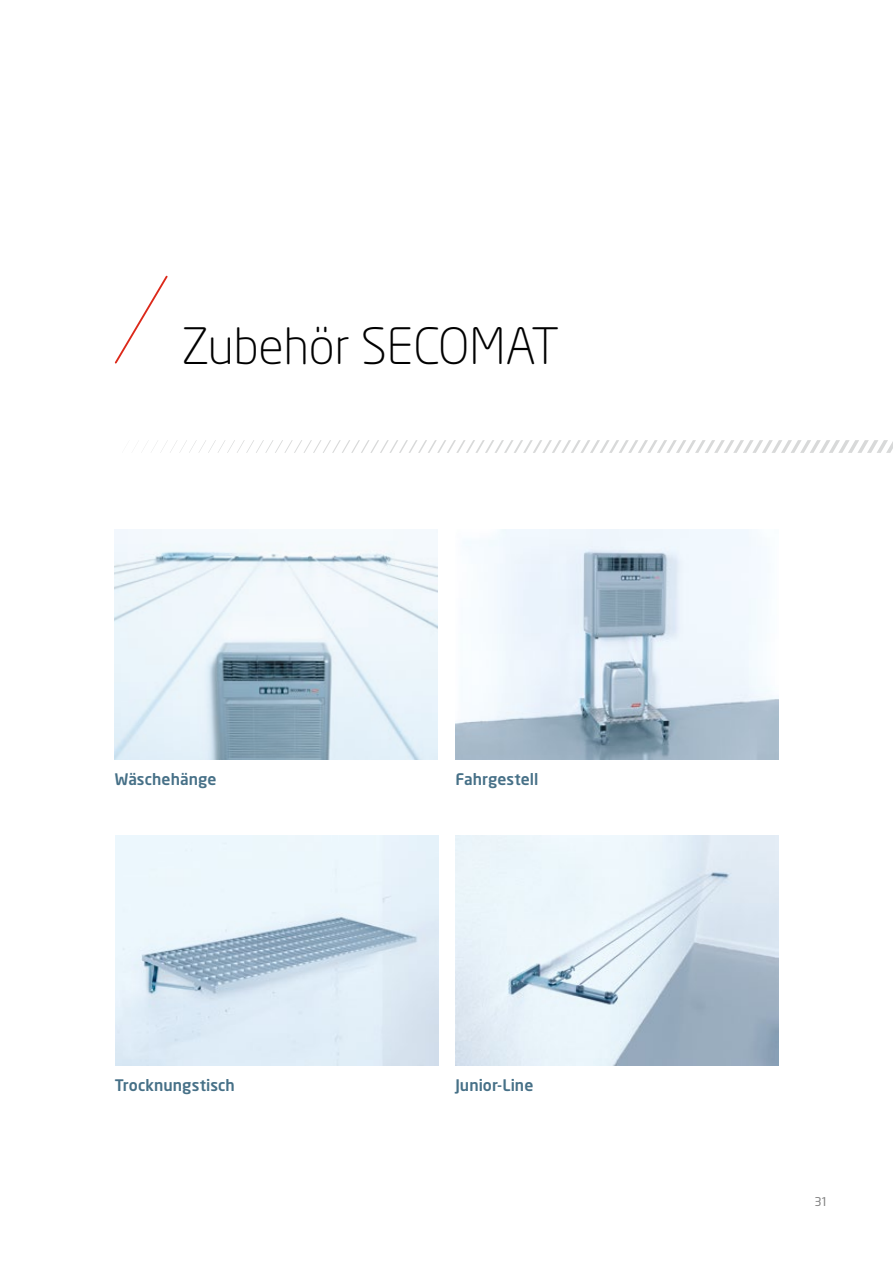
<style>
.page{position:relative;width:893px;height:1263px;background:#fff}
.page>*{position:absolute;margin:0;border:0;box-sizing:border-box;transform-origin:0 0}
.t1{font:300 49.5px "Neo Sans Pro";color:#000}
.t2{font:500 15.75px "Neo Sans Pro";letter-spacing:.005em;color:#467087}
.t3{font:12px "Neo Sans Pro";color:#818181}
</style>
<div class="page">
<svg style="left:142px;top:440px;width:751px;height:13px"></svg>
<svg style="left:114px;top:275px;width:54px;height:89px"></svg>
<img style="left:115px;top:529px;width:323px;height:230px">
<img style="left:115px;top:836px;width:323px;height:229px">
<img style="left:455px;top:529px;width:323px;height:230px">
<img style="left:455px;top:836px;width:323px;height:229px">
<h1 class="t1" style="left:181px;top:316px;width:380px">Zubehör SECOMAT</h1>
<p class="t2" style="left:115px;top:769px;width:103px">Wäschehänge</p>
<p class="t2" style="left:455px;top:769px;width:85px">Fahrgestell</p>
<p class="t2" style="left:115px;top:1075px;width:122px">Trocknungstisch</p>
<p class="t2" style="left:455px;top:1075px;width:80px">Junior-Line</p>
<p class="t3" style="left:814px;top:1194px;width:14px">31</p>
</div>
